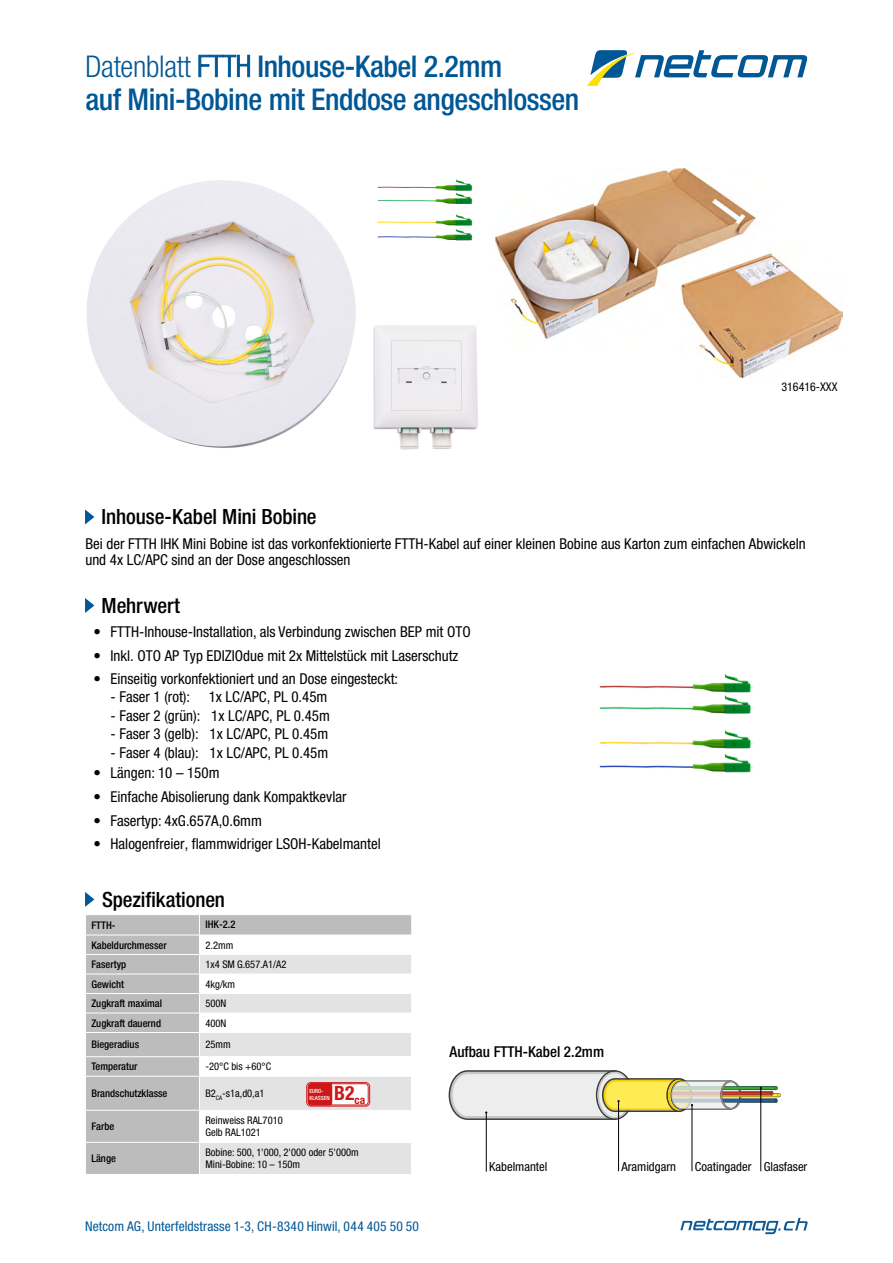
<style>
.page{position:relative;width:893px;height:1263px;background:#fff}
.page>*{position:absolute;margin:0;border:0;box-sizing:border-box;transform-origin:0 0}
.t1{font:500 condensed 30px/33.5px "Helvetica Neue LT Std";letter-spacing:-.015em;color:#005795}
.t2{font:500 condensed 21px "Helvetica Neue LT Std";letter-spacing:-.005em;color:#000}
.t3{font:700 condensed 19.65px "Helvetica Neue LT Std";color:#cd1719}
.t4{font:condensed 15px/15.8px "Helvetica Neue LT Std";color:#000}
.t5{font:500 condensed 15px "Helvetica Neue LT Std";color:#000}
.t6{font:condensed 13.5px "Helvetica Neue LT Std";letter-spacing:.01em;color:#005795}
.t7{font:condensed 12.45px "Helvetica Neue";color:#000}
.t8{font:condensed 12px "Helvetica Neue LT Std";color:#000}
.t9{font:condensed 10.5px/12.6px "Helvetica Neue LT Std";color:#000}
.t10{font:500 condensed 10.5px "Helvetica Neue LT Std";color:#000}
.t11{font:500 condensed 5.7px/6.9px "Helvetica Neue LT Std";color:#fff}
.s1{font-weight:300}
</style>
<div class="page">
<svg style="left:85px;top:509px;width:9px;height:15px"></svg>
<svg style="left:85px;top:598px;width:9px;height:15px"></svg>
<hr style="left:486px;top:1112px;width:1px;height:59px;background:#000">
<hr style="left:618px;top:1101px;width:1px;height:70px;background:#000">
<hr style="left:692px;top:1105px;width:1px;height:66px;background:#000">
<hr style="left:760px;top:1088px;width:1px;height:83px;background:#000">
<svg style="left:449px;top:1070px;width:332px;height:50px"></svg>
<svg style="left:85px;top:892px;width:9px;height:15px"></svg>
<div style="left:86px;top:915px;width:113px;height:259px;background:#bcbcbc"></div>
<div style="left:200px;top:1143px;width:211px;height:31px;background:#e3e3e3"></div>
<hr style="left:85px;top:935px;width:114px;height:1px;background:#fff">
<hr style="left:85px;top:954px;width:114px;height:1px;background:#fff">
<hr style="left:85px;top:974px;width:114px;height:1px;background:#fff">
<hr style="left:85px;top:993px;width:114px;height:1px;background:#fff">
<hr style="left:85px;top:1013px;width:114px;height:1px;background:#fff">
<hr style="left:85px;top:1032px;width:114px;height:1px;background:#fff">
<hr style="left:85px;top:1142px;width:115px;height:1px;background:#fff">
<hr style="left:85px;top:1056px;width:115px;height:1px;background:#fff">
<hr style="left:85px;top:1076px;width:114px;height:1px;background:#fff">
<hr style="left:85px;top:1110px;width:114px;height:1px;background:#fff">
<svg style="left:199px;top:915px;width:213px;height:195px"></svg>
<div style="left:307px;top:1082px;width:63px;height:24px;background:#fff;border-radius:4px"></div>
<div style="left:306px;top:1082px;width:64px;height:24px;border:1px solid #cd1719;border-radius:4px"></div>
<div style="left:308px;top:1083px;width:60px;height:22px;border:1px solid #cd1719;border-radius:3px"></div>
<div style="left:308px;top:1084px;width:24px;height:21px;background:#cd1719;border-radius:3px"></div>
<div style="left:308px;top:1083px;width:24px;height:22px;border:1px solid #cd1719;border-radius:3px"></div>
<div style="left:327px;top:1084px;width:5px;height:21px;background:#cd1719"></div>
<svg style="left:587px;top:50px;width:221px;height:36px"></svg>
<svg style="left:680px;top:1218px;width:128px;height:16px"></svg>
<img style="left:495px;top:168px;width:347px;height:210px">
<img style="left:87px;top:179px;width:391px;height:271px">
<img style="left:599px;top:674px;width:154px;height:99px">
<h1 class="t1" style="left:85px;top:49px;width:495px"><span class="s1">Datenblatt FTTH</span> Inhouse-Kabel 2.2mm<br>auf Mini-Bobine mit Enddose angeschlossen</h1>
<p class="t8" style="left:781px;top:380px;width:58px">316416-XXX</p>
<h2 class="t2" style="left:102px;top:504px;width:217px">Inhouse-Kabel Mini Bobine</h2>
<p class="t4" style="left:85px;top:536px;width:722px">Bei der FTTH IHK Mini Bobine ist das vorkonfektionierte FTTH-Kabel auf einer kleinen Bobine aus Karton zum einfachen Abwickeln und 4x LC/APC sind an der Dose angeschlossen</p>
<h2 class="t2" style="left:102px;top:593px;width:80px">Mehrwert</h2>
<p class="t4" style="left:94px;top:624px;width:379px">• FTTH-Inhouse-Installation, als Verbindung zwischen BEP mit OTO</p>
<p class="t4" style="left:94px;top:648px;width:366px">• Inkl. OTO AP Typ EDIZIOdue mit 2x Mittelstück mit Laserschutz</p>
<p class="t4" style="left:94px;top:671px;width:306px">• Einseitig vorkonfektioniert und an Dose eingesteckt:</p>
<p class="t4" style="left:111px;top:689px;width:218px">- Faser 1 (rot): 1x LC/APC, PL 0.45m</p>
<p class="t4" style="left:111px;top:708px;width:221px">- Faser 2 (grün): 1x LC/APC, PL 0.45m</p>
<p class="t4" style="left:111px;top:726px;width:219px">- Faser 3 (gelb): 1x LC/APC, PL 0.45m</p>
<p class="t4" style="left:111px;top:745px;width:219px">- Faser 4 (blau): 1x LC/APC, PL 0.45m</p>
<p class="t4" style="left:94px;top:765px;width:127px">• Längen: 10 – 150m</p>
<p class="t4" style="left:94px;top:789px;width:254px">• Einfache Abisolierung dank Kompaktkevlar</p>
<p class="t4" style="left:94px;top:813px;width:170px">• Fasertyp: 4xG.657A,0.6mm</p>
<p class="t4" style="left:94px;top:836px;width:289px">• Halogenfreier, flammwidriger LSOH-Kabelmantel</p>
<h2 class="t2" style="left:102px;top:887px;width:125px">Spezifikationen</h2>
<p class="t10" style="left:91px;top:918px;width:26px">FTTH-</p>
<p class="t10" style="left:205px;top:918px;width:31px">IHK-2.2</p>
<p class="t10" style="left:91px;top:938px;width:77px">Kabeldurchmesser</p>
<p class="t9" style="left:205px;top:938px;width:29px">2.2mm</p>
<p class="t10" style="left:91px;top:958px;width:36px">Fasertyp</p>
<p class="t9" style="left:205px;top:958px;width:82px">1x4 SM G.657.A1/A2</p>
<p class="t10" style="left:91px;top:977px;width:34px">Gewicht</p>
<p class="t9" style="left:205px;top:977px;width:31px">4kg/km</p>
<p class="t10" style="left:91px;top:997px;width:72px">Zugkraft maximal</p>
<p class="t9" style="left:205px;top:997px;width:22px">500N</p>
<p class="t10" style="left:91px;top:1016px;width:71px">Zugkraft dauernd</p>
<p class="t9" style="left:205px;top:1016px;width:22px">400N</p>
<p class="t10" style="left:91px;top:1038px;width:49px">Biegeradius</p>
<p class="t9" style="left:205px;top:1038px;width:27px">25mm</p>
<p class="t10" style="left:91px;top:1060px;width:48px">Temperatur</p>
<p class="t9" style="left:205px;top:1060px;width:67px">-20°C bis +60°C</p>
<p class="t10" style="left:91px;top:1087px;width:78px">Brandschutzklasse</p>
<p class="t9" style="left:205px;top:1087px;width:61px">B2<sub>CA</sub>-s1a,d0,a1</p>
<p class="t10" style="left:91px;top:1120px;width:24px">Farbe</p>
<p class="t9" style="left:205px;top:1114px;width:79px">Reinweiss RAL7010<br>Gelb RAL1021</p>
<p class="t10" style="left:91px;top:1152px;width:26px">Länge</p>
<p class="t9" style="left:205px;top:1146px;width:155px">Bobine: 500, 1'000, 2'000 oder 5'000m<br>Mini-Bobine: 10 – 150m</p>
<p class="t11" style="left:309px;top:1087px;width:22px">EURO-<br>KLASSEN</p>
<h3 class="t3" style="left:334px;top:1081px;width:33px">B2<sub>ca</sub></h3>
<p class="t6" style="left:85px;top:1218px;width:336px">Netcom AG, Unterfeldstrasse 1-3, CH-8340 Hinwil, 044 405 50 50</p>
<p class="t5" style="left:450px;top:1042px;width:156px">Aufbau FTTH-Kabel 2.2mm</p>
<p class="t7" style="left:489px;top:1160px;width:60px">Kabelmantel</p>
<p class="t7" style="left:621px;top:1159px;width:56px">Aramidgarn</p>
<p class="t7" style="left:695px;top:1159px;width:114px">Coatingader Glasfaser</p>
</div>
